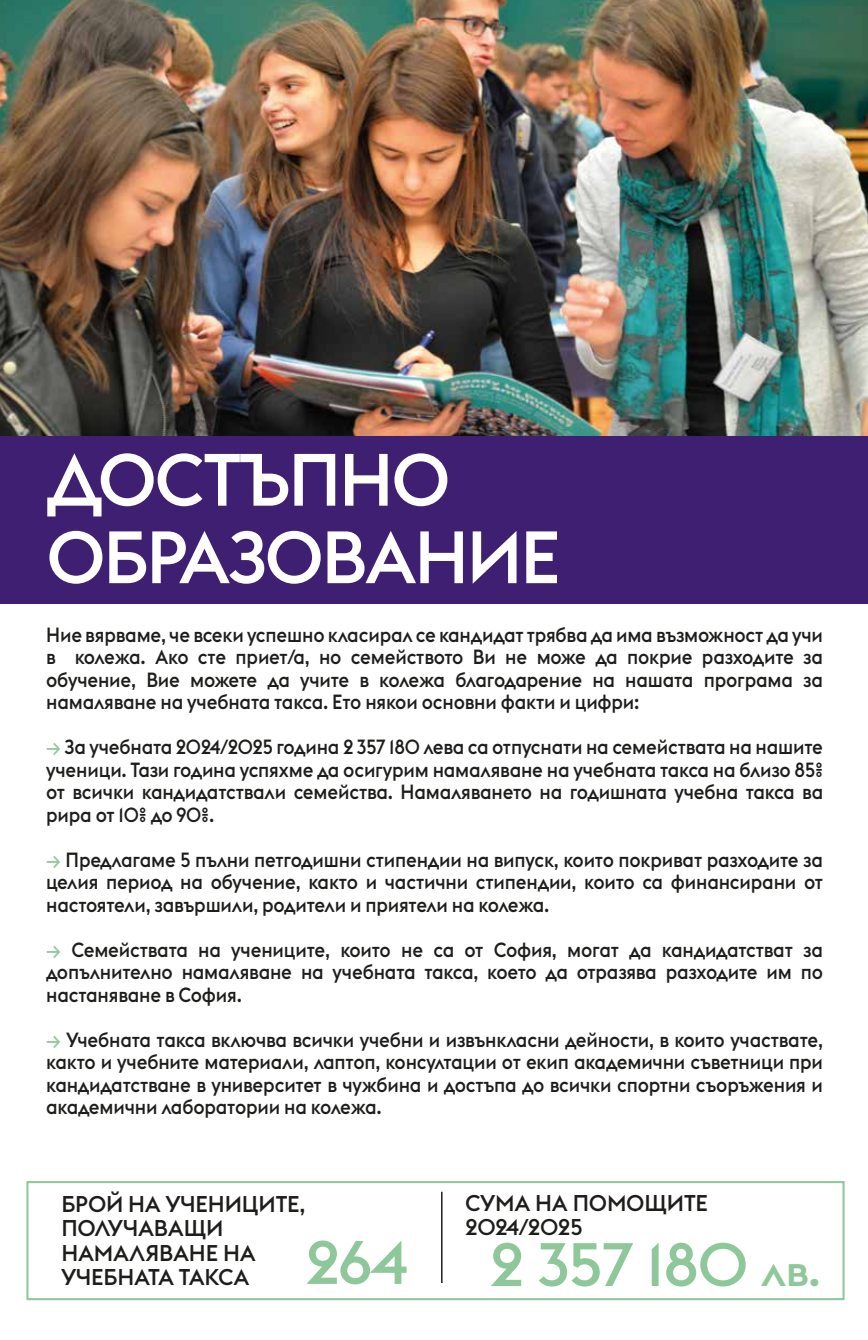
<style>
.page{position:relative;width:868px;height:1340px;background:#fff}
.page>*{position:absolute;margin:0;border:0;box-sizing:border-box;transform-origin:0 0}
.t1{font:500 72.9px/77.4px "Euclid Flex";letter-spacing:-.035em;color:#fff}
.t2{font:500 60.3px "Euclid Flex";letter-spacing:-.015em;color:#8ec89a}
.t3{font:500 22.5px/24.5px "Euclid Flex";letter-spacing:-.01em;color:#1d1d1b}
.t4{font:500 20.25px/22.5px "Euclid Flex";letter-spacing:-.01em;color:#1d1d1b;text-align:justify;scale:.92 1}
.s1{color:#8ec89a}
.s2{font-size:43.65px}
</style>
<div class="page">
<div style="left:26px;top:1181px;width:818px;height:119px;background:#fff;border:2px solid #8ec89a"></div>
<hr style="left:441px;top:1191px;width:1px;height:91px;background:#1d1d1b">
<img style="left:0;top:0;width:867px;height:436px">
<div style="left:0;top:436px;width:867px;height:167px;background:#3f1f71"></div>
<h1 class="t1" style="left:46px;top:441px;width:516px">ДОСТЪПНО<br>ОБРАЗОВАНИЕ</h1>
<p class="t4" style="left:46px;top:623px;width:845px">Ние вярваме, че всеки успешно класирал се кандидат трябва да има възможност да учи в колежа. Ако сте приет/a, но семейството Ви не може да покрие разходите за обучение, Вие можете да учите в колежа благодарение на нашата програма за намаляване на учебната такса. Ето някои основни факти и цифри:</p>
<p class="t4" style="left:46px;top:735px;width:845px"><span class="s1">→</span> За учебната 2024/2025 година 2 357 180 лева са отпуснати на семействата на нашите ученици. Тази година успяхме да осигурим намаляване на учебната такса на близо 85% от всички кандидатствали семейства. Намаляването на годишната учебна такса вa рира от 10% до 90%.</p>
<p class="t4" style="left:46px;top:848px;width:845px"><span class="s1">→</span> Предлагаме 5 пълни петгодишни стипендии на випуск, които покриват разходите за целия период на обучение, както и частични стипендии, които са финансирани от настоятели, завършили, родители и приятели на колежа.</p>
<p class="t4" style="left:46px;top:938px;width:845px"><span class="s1">→</span> Семействата на учениците, които не са от София, могат да кандидатстват за допълнително намаляване на учебната такса, което да отразява разходите им по настаняване в София.</p>
<p class="t4" style="left:46px;top:1028px;width:845px"><span class="s1">→</span> Учебната такса включва всички учебни и извънкласни дейности, в които участвате, както и учебните материали, лаптоп, консултации от екип академични съветници при кандидатстване в университет в чужбина и достъпа до всички спортни съоръжения и академични лаборатории на колежа.</p>
<p class="t3" style="left:61px;top:1191px;width:246px">БРОЙ НА УЧЕНИЦИТЕ,<br>ПОЛУЧАВАЩИ<br>НАМАЛЯВАНЕ НА<br>УЧЕБНАТА ТАКСА</p>
<h2 class="t2" style="left:305px;top:1226px;width:104px">264</h2>
<p class="t3" style="left:465px;top:1190px;width:244px">СУМА НА ПОМОЩИТЕ<br>2024/2025</p>
<h2 class="t2" style="left:489px;top:1228px;width:333px">2 357 180 <span class="s2">лв.</span></h2>
</div>
